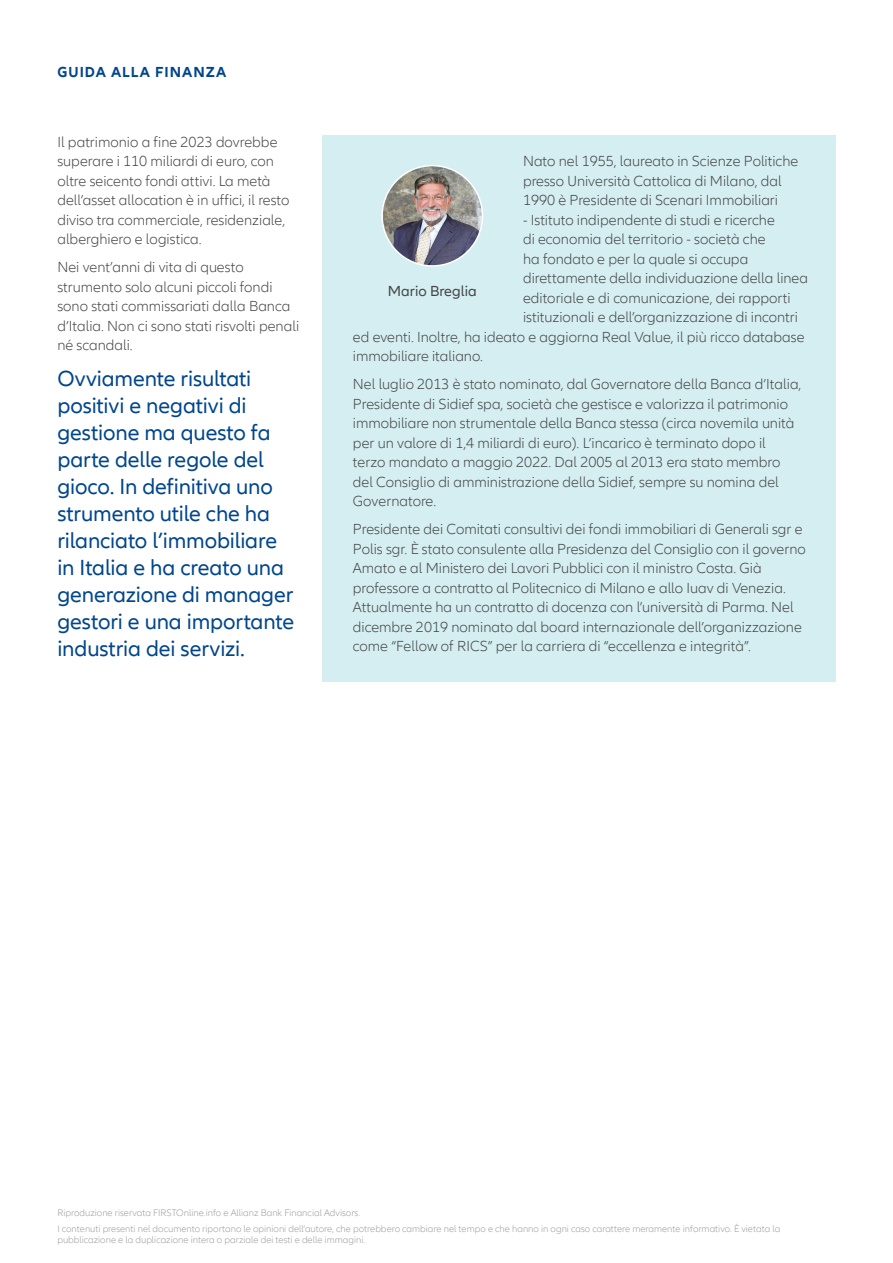
<style>
.page{position:relative;width:893px;height:1263px;background:#fff}
.page>*{position:absolute;margin:0;border:0;box-sizing:border-box;transform-origin:0 0}
.t1{font:22.5px/27px "Allianz Neo";letter-spacing:-.005em;color:#01468c}
.t2{font:300 15px/19.5px "Allianz Neo";color:#454647}
.t3{font:700 15px "Allianz Neo";letter-spacing:.07em;color:#01468c}
.t4{font:15px "Allianz Neo";color:#454647}
.t5{font:300 9.75px/11.7px "Allianz Neo";color:#9d9fa2}
</style>
<div class="page">
<div style="left:322px;top:135px;width:514px;height:546px;background:#d5eef1"></div>
<img style="left:382px;top:166px;width:100px;height:100px;border-radius:50px">
<div style="left:381px;top:165px;width:102px;height:102px;border:2px solid #fff;border-radius:50%"></div>
<p class="t3" style="left:57px;top:63px;width:171px">GUIDA ALLA FINANZA</p>
<p class="t2" style="left:57px;top:133px;width:234px">Il patrimonio a fine 2023 dovrebbe superare i 110 miliardi di euro, con oltre seicento fondi attivi. La metà dell’asset allocation è in uffici, il resto diviso tra commerciale, residenziale, alberghiero e logistica.</p>
<p class="t2" style="left:57px;top:258px;width:243px">Nei vent’anni di vita di questo strumento solo alcuni piccoli fondi sono stati commissariati dalla Banca d’Italia. Non ci sono stati risvolti penali né scandali.</p>
<p class="t1" style="left:57px;top:365px;width:238px">Ovviamente risultati positivi e negativi di gestione ma questo fa parte delle regole del gioco. In definitiva uno strumento utile che ha rilanciato l’immobiliare in Italia e ha creato una generazione di manager gestori e una importante industria dei servizi.</p>
<p class="t2" style="left:523px;top:152px;width:277px">Nato nel 1955, laureato in Scienze Politiche presso Università Cattolica di Milano, dal<br>1990 è Presidente di Scenari Immobiliari</p>
<p class="t2" style="left:523px;top:211px;width:253px">- Istituto indipendente di studi e ricerche</p>
<p class="t2" style="left:523px;top:230px;width:244px">di economia del territorio - società che</p>
<p class="t2" style="left:523px;top:250px;width:227px">ha fondato e per la quale si occupa</p>
<p class="t2" style="left:523px;top:269px;width:287px">direttamente della individuazione della linea</p>
<p class="t2" style="left:523px;top:289px;width:269px">editoriale e di comunicazione, dei rapporti</p>
<p class="t2" style="left:523px;top:308px;width:276px">istituzionali e dell’organizzazione di incontri</p>
<p class="t2" style="left:353px;top:328px;width:453px">ed eventi. Inoltre, ha ideato e aggiorna Real Value, il più ricco database</p>
<p class="t2" style="left:353px;top:347px;width:132px">immobiliare italiano.</p>
<p class="t2" style="left:353px;top:375px;width:450px">Nel luglio 2013 è stato nominato, dal Governatore della Banca d’Italia, Presidente di Sidief spa, società che gestisce e valorizza il patrimonio immobiliare non strumentale della Banca stessa (circa novemila unità per un valore di 1,4 miliardi di euro). L’incarico è terminato dopo il terzo mandato a maggio 2022. Dal 2005 al 2013 era stato membro del Consiglio di amministrazione della Sidief, sempre su nomina del Governatore.</p>
<p class="t2" style="left:353px;top:520px;width:454px">Presidente dei Comitati consultivi dei fondi immobiliari di Generali sgr e Polis sgr. È stato consulente alla Presidenza del Consiglio con il governo Amato e al Ministero dei Lavori Pubblici con il ministro Costa. Già professore a contratto al Politecnico di Milano e allo Iuav di Venezia.<br>Attualmente ha un contratto di docenza con l’università di Parma. Nel dicembre 2019 nominato dal board internazionale dell’organizzazione come “Fellow of RICS” per la carriera di “eccellenza e integrità”.</p>
<p class="t4" style="left:388px;top:282px;width:90px">Mario Breglia</p>
<p class="t5" style="left:57px;top:1207px;width:304px">Riproduzione riservata FIRSTOnline.info e Allianz Bank Financial Advisors.</p>
<p class="t5" style="left:57px;top:1223px;width:724px">I contenuti presenti nel documento riportano le opinioni dell’autore, che potrebbero cambiare nel tempo e che hanno in ogni caso carattere meramente informativo. È vietata la pubblicazione e la duplicazione intera o parziale dei testi e delle immagini.</p>
</div>
